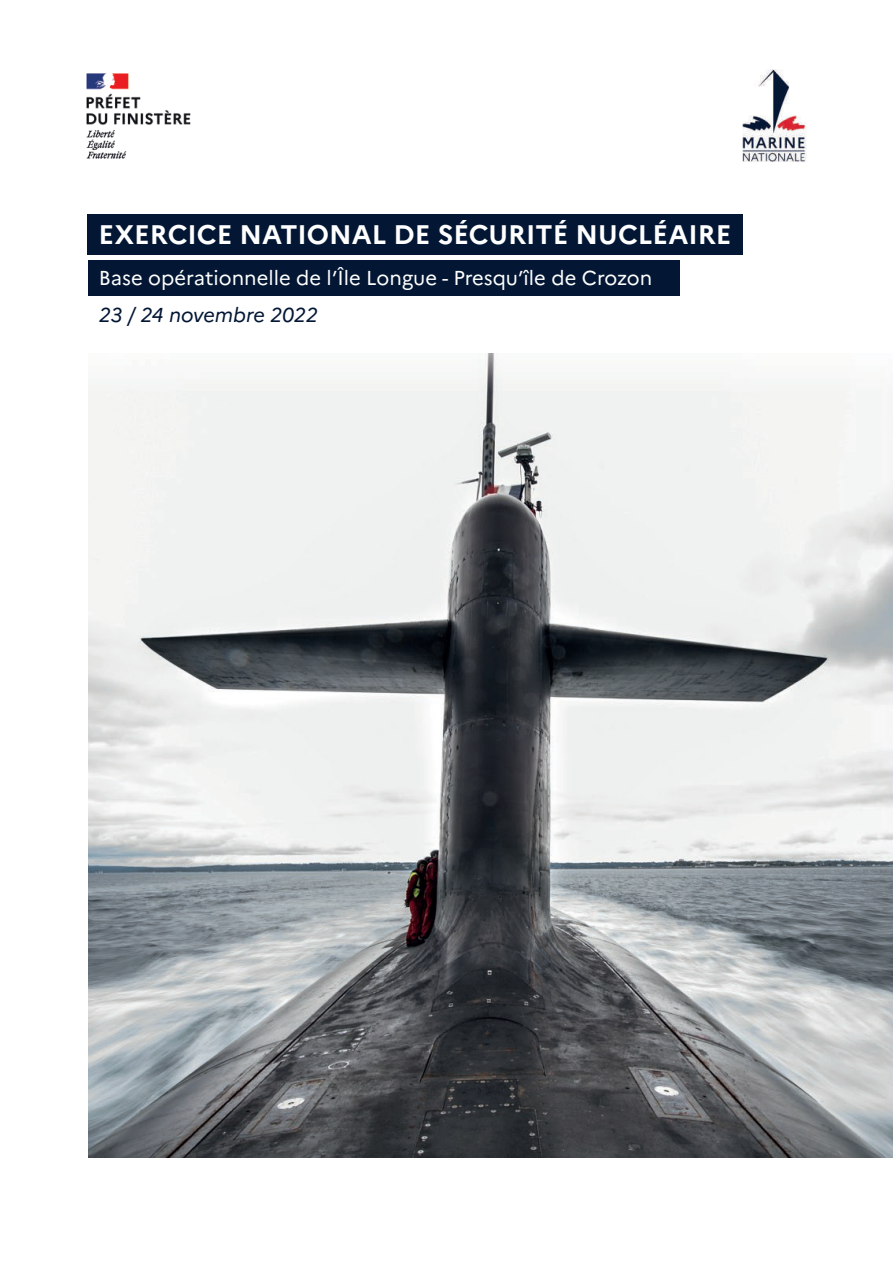
<style>
.page{position:relative;width:893px;height:1263px;background:#fff}
.page>*{position:absolute;margin:0;border:0;box-sizing:border-box;transform-origin:0 0}
.t1{font:700 26.85px "Marianne";color:#fff}
.t2{font:20.1px "Marianne";color:#fff}
.t3{font:italic 20.1px "Marianne";letter-spacing:-.01em;color:#031734}
</style>
<div class="page">
<img style="left:89px;top:391px;width:804px;height:766px">
<img style="left:742px;top:69px;width:65px;height:93px">
<img style="left:86px;top:73px;width:105px;height:86px">
<img style="left:89px;top:353px;width:803px;height:38px">
<div style="left:87px;top:214px;width:656px;height:40px;background:#031734"></div>
<div style="left:88px;top:261px;width:592px;height:35px;background:#031734"></div>
<h1 class="t1" style="left:99px;top:218px;width:634px">EXERCICE NATIONAL DE SÉCURITÉ NUCLÉAIRE</h1>
<p class="t2" style="left:99px;top:265px;width:555px">Base opérationnelle de l’Île Longue - Presqu’île de Crozon</p>
<p class="t3" style="left:99px;top:299px;width:220px">23 / 24 novembre 2022</p>
</div>
